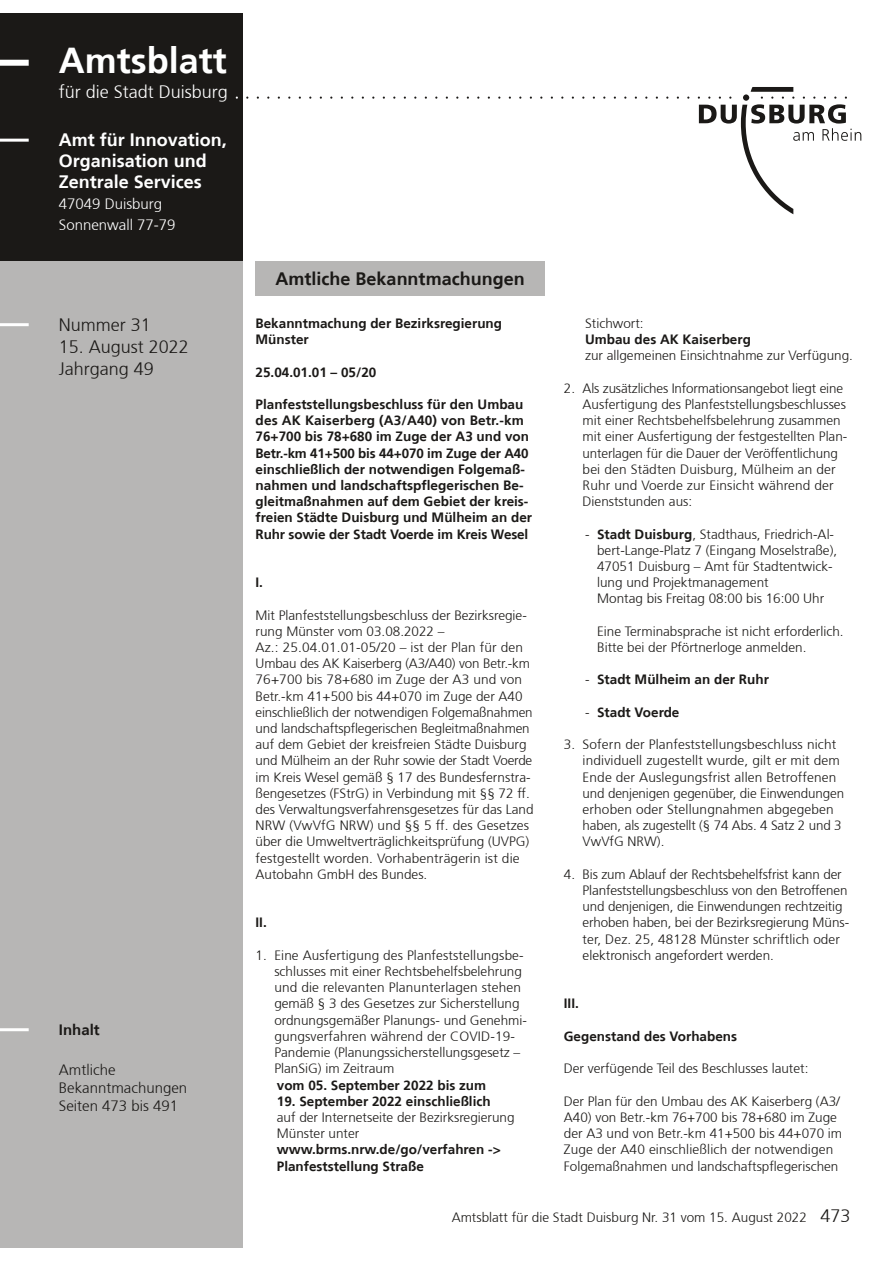
<style>
.page{position:relative;width:893px;height:1263px;background:#fff}
.page>*{position:absolute;margin:0;border:0;box-sizing:border-box;transform-origin:0 0}
.t1{font:150px "Duisburg Logo";color:#1b1917}
.t2{font:700 36px "Frutiger 65";color:#fff}
.t3{font:700 18px/21px "Frutiger 65";color:#fff}
.t4{font:300 18px/21.6px "Frutiger 45";color:#1b1917}
.t5{font:700 18px "Frutiger 65";color:#1b1917}
.t6{font:300 18px "Frutiger 45";color:#fff}
.t7{font:300 15px/18px "Frutiger 45";color:#1b1917}
.t8{font:300 15px/21px "Frutiger 45";color:#fff}
.t9{font:700 15px "Frutiger 65";color:#1b1917}
.t10{font:300 13.5px/16.2px "Frutiger 45";color:#1b1917}
.t11{font:700 13.5px/16.2px "Frutiger 65";color:#1b1917}
.s1{font-size:18px}
.s2{font-family:"Frutiger 65";font-weight:700}
.s3{font-family:"Frutiger 45";font-weight:300}
</style>
<div class="page">
<div style="left:0;top:13px;width:242px;height:251px;background:#1b1917"></div>
<div style="left:0;top:261px;width:242px;height:987px;background:#b7b6b5"></div>
<div style="left:0;top:60px;width:29px;height:6px;background:#fff"></div>
<hr style="left:0;top:139px;width:29px;height:3px;background:#fff">
<hr style="left:0;top:323px;width:29px;height:3px;background:#fff">
<hr style="left:0;top:1028px;width:29px;height:3px;background:#fff">
<div style="left:256px;top:261px;width:289px;height:35px;background:#b7b6b5"></div>
<h2 class="t2" style="left:59px;top:39px;width:170px">Amtsblatt</h2>
<h3 class="t6" style="left:59px;top:82px;width:171px">für die Stadt Duisburg</h3>
<h3 class="t3" style="left:59px;top:129px;width:170px">Amt für Innovation,<br>Organisation und<br>Zentrale Services</h3>
<p class="t8" style="left:59px;top:193px;width:118px">47049 Duisburg<br>Sonnenwall 77-79</p>
<h3 class="t4" style="left:59px;top:315px;width:94px">Nummer 31</h3>
<h3 class="t4" style="left:59px;top:336px;width:132px">15. August 2022<br>Jahrgang 49</h3>
<p class="t9" style="left:59px;top:1021px;width:42px">Inhalt</p>
<p class="t7" style="left:59px;top:1061px;width:130px">Amtliche<br>Bekanntmachungen<br>Seiten 473 bis 491</p>
<h1 class="t1" style="left:246px;top:-41px;width:616px">.........................................L</h1>
<h3 class="t5" style="left:276px;top:268px;width:251px">Amtliche Bekanntmachungen</h3>
<p class="t11" style="left:256px;top:315px;width:248px">Bekanntmachung der Bezirksregierung<br>Münster</p>
<p class="t11" style="left:256px;top:364px;width:122px">25.04.01.01 – 05/20</p>
<p class="t11" style="left:256px;top:396px;width:278px">Planfeststellungsbeschluss für den Umbau des AK Kaiserberg (A3/A40) von Betr.-km 76+700 bis 78+680 im Zuge der A3 und von Betr.-km 41+500 bis 44+070 im Zuge der A40 einschließlich der notwendigen Folgemaß&shy;nahmen und landschaftspflegerischen Be&shy;gleitmaßnahmen auf dem Gebiet der kreis&shy;freien Städte Duisburg und Mülheim an der Ruhr sowie der Stadt Voerde im Kreis Wesel</p>
<p class="t11" style="left:256px;top:574px;width:9px">I.</p>
<p class="t10" style="left:256px;top:607px;width:280px">Mit Planfeststellungsbeschluss der Bezirksregie&shy;rung Münster vom 03.08.2022 –<br>Az.: 25.04.01.01-05/20 – ist der Plan für den Umbau des AK Kaiserberg (A3/A40) von Betr.-km 76+700 bis 78+680 im Zuge der A3 und von Betr.-km 41+500 bis 44+070 im Zuge der A40 einschließlich der notwendigen Folgemaßnahmen und landschaftspflegerischen Begleitmaßnahmen auf dem Gebiet der kreisfreien Städte Duisburg und Mülheim an der Ruhr sowie der Stadt Voerde im Kreis Wesel gemäß § 17 des Bundesfernstra&shy;ßengesetzes (FStrG) in Verbindung mit §§ 72 ff. des Verwaltungsverfahrensgesetzes für das Land NRW (VwVfG NRW) und §§ 5 ff. des Gesetzes über die Umweltverträglichkeitsprüfung (UVPG) festgestellt worden. Vorhabenträgerin ist die Autobahn GmbH des Bundes.</p>
<p class="t11" style="left:256px;top:915px;width:13px">II.</p>
<p class="t10" style="left:274px;top:947px;width:254px;text-indent:-19px">1. Eine Ausfertigung des Planfeststellungsbe&shy;schlusses mit einer Rechtsbehelfsbelehrung und die relevanten Planunterlagen stehen gemäß § 3 des Gesetzes zur Sicherstellung ordnungsgemäßer Planungs- und Genehmi&shy;gungsverfahren während der COVID-19- Pandemie (Planungssicherstellungsgesetz – PlanSiG) im Zeitraum</p>
<p class="t11" style="left:277px;top:1077px;width:211px">vom 05. September 2022 bis zum</p>
<p class="t11" style="left:277px;top:1093px;width:215px">19. September 2022 einschließlich</p>
<p class="t10" style="left:277px;top:1109px;width:239px">auf der Internetseite der Bezirksregierung<br>Münster unter</p>
<p class="t11" style="left:277px;top:1141px;width:225px">www.brms.nrw.de/go/verfahren -&gt;<br>Planfeststellung Straße</p>
<p class="t10" style="left:452px;top:1209px;width:400px">Amtsblatt für die Stadt Duisburg Nr. 31 vom 15. August 2022 <span class="s1">473</span></p>
<p class="t10" style="left:585px;top:315px;width:60px">Stichwort:</p>
<p class="t11" style="left:585px;top:331px;width:167px">Umbau des AK Kaiserberg</p>
<p class="t10" style="left:585px;top:348px;width:269px">zur allgemeinen Einsichtnahme zur Verfügung.</p>
<p class="t10" style="left:583px;top:380px;width:266px;text-indent:-19px">2. Als zusätzliches Informationsangebot liegt eine Ausfertigung des Planfeststellungsbeschlusses mit einer Rechtsbehelfsbelehrung zusammen mit einer Ausfertigung der festgestellten Plan&shy;unterlagen für die Dauer der Veröffentlichung bei den Städten Duisburg, Mülheim an der Ruhr und Voerde zur Einsicht während der Dienststunden aus:</p>
<p class="t10" style="left:597px;top:526px;width:242px;text-indent:-12px">- <span class="s2">Stadt Duisburg</span>, Stadthaus, Friedrich-Al&shy;bert-Lange-Platz 7 (Eingang Moselstraße), 47051 Duisburg – Amt für Stadtentwick&shy;lung und Projektmanagement<br>Montag bis Freitag 08:00 bis 16:00 Uhr</p>
<p class="t10" style="left:597px;top:623px;width:248px">Eine Terminabsprache ist nicht erforderlich.<br>Bitte bei der Pförtnerloge anmelden.</p>
<p class="t11" style="left:585px;top:672px;width:185px"><span class="s3">-</span> Stadt Mülheim an der Ruhr</p>
<p class="t11" style="left:585px;top:704px;width:96px"><span class="s3">-</span> Stadt Voerde</p>
<p class="t10" style="left:583px;top:737px;width:263px;text-indent:-19px">3. Sofern der Planfeststellungsbeschluss nicht individuell zugestellt wurde, gilt er mit dem Ende der Auslegungsfrist allen Betroffenen und denjenigen gegenüber, die Einwendungen erhoben oder Stellungnahmen abgegeben haben, als zugestellt (§ 74 Abs. 4 Satz 2 und 3<br>VwVfG NRW).</p>
<p class="t10" style="left:583px;top:866px;width:268px;text-indent:-19px">4. Bis zum Ablauf der Rechtsbehelfsfrist kann der Planfeststellungsbeschluss von den Betroffenen und denjenigen, die Einwendungen rechtzeitig erhoben haben, bei der Bezirksregierung Müns&shy;ter, Dez. 25, 48128 Münster schriftlich oder elektronisch angefordert werden.</p>
<p class="t11" style="left:564px;top:996px;width:17px">III.</p>
<p class="t11" style="left:564px;top:1028px;width:175px">Gegenstand des Vorhabens</p>
<p class="t10" style="left:564px;top:1061px;width:246px">Der verfügende Teil des Beschlusses lautet:</p>
<p class="t10" style="left:564px;top:1093px;width:280px">Der Plan für den Umbau des AK Kaiserberg (A3/ A40) von Betr.-km 76+700 bis 78+680 im Zuge der A3 und von Betr.-km 41+500 bis 44+070 im Zuge der A40 einschließlich der notwendigen Folgemaßnahmen und landschaftspflegerischen</p>
</div>
